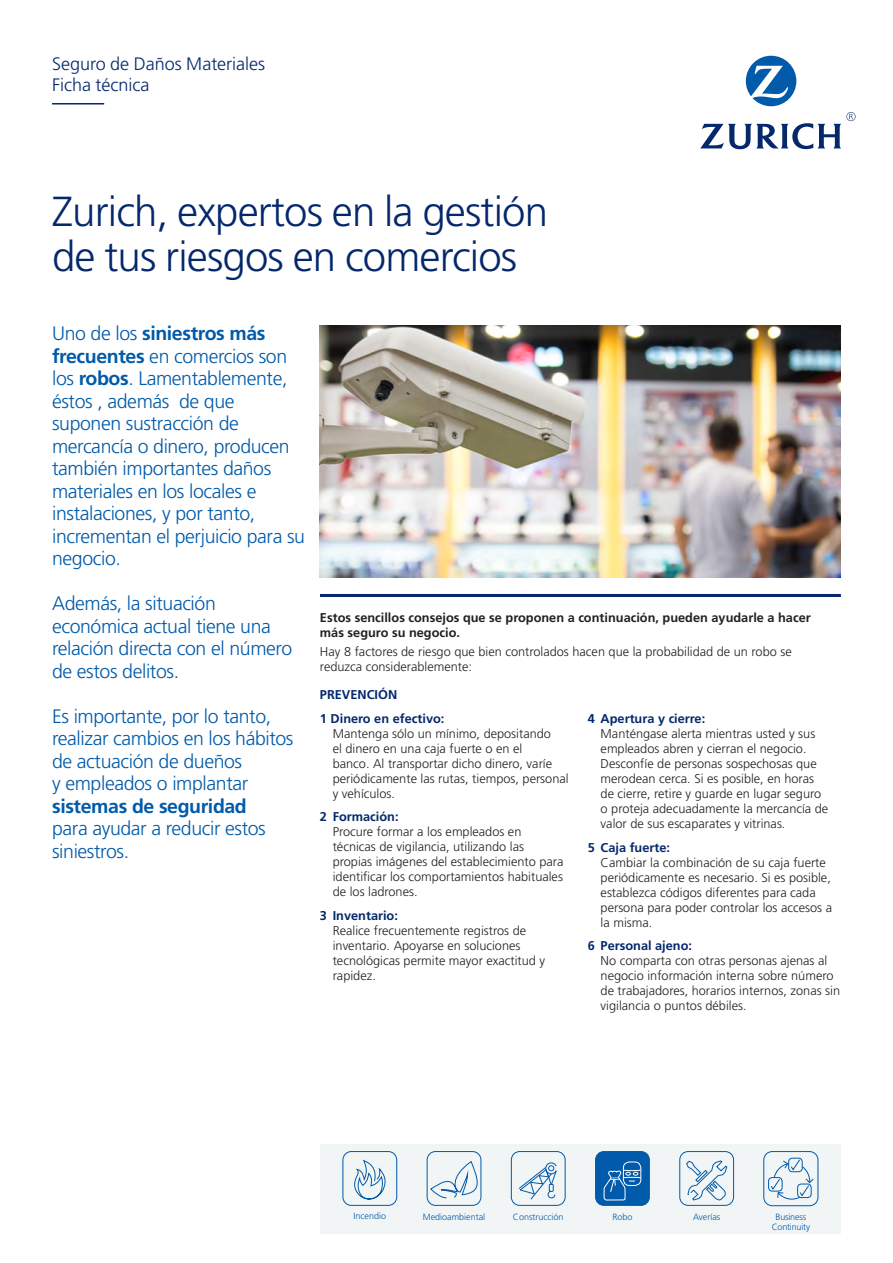
<style>
.page{position:relative;width:893px;height:1263px;background:#fff}
.page>*{position:absolute;margin:0;border:0;box-sizing:border-box;transform-origin:0 0}
.t1{font:300 42px/45px "Frutiger LT Std";letter-spacing:-.02em;color:#04286b}
.t2{font:300 19.5px/22.5px "Frutiger LT Std";letter-spacing:-.02em;color:#015aaa}
.t3{font:300 18px/21px "Frutiger LT Std";color:#04286b}
.t4{font:300 12.75px/15px "Frutiger LT Std";color:#231f20}
.t5{font:700 12.75px/15px "Frutiger LT Std";color:#231f20}
.t6{font:700 12.75px "Frutiger LT Std";color:#04286b}
.t7{font:300 9px "Frutiger LT Std";color:#015aaa}
.t8{font:300 9px/10.5px "Frutiger LT Std";letter-spacing:-.02em;color:#015aaa;text-align:center}
.s1{font-weight:700}
.s2{font-weight:700;color:#04286b}
</style>
<div class="page">
<div style="left:320px;top:1144px;width:520px;height:89px;background:#f1f5f5"></div>
<svg style="left:746px;top:56px;width:50px;height:50px"></svg>
<svg style="left:700px;top:112px;width:155px;height:37px"></svg>
<img style="left:320px;top:325px;width:521px;height:252px">
<hr style="left:52px;top:103px;width:52px;height:1px;background:#04286b">
<hr style="left:320px;top:594px;width:521px;height:3px;background:#04286b">
<div style="left:343px;top:1151px;width:54px;height:55px;border:1px solid #015aaa;border-radius:8px"></div>
<svg style="left:350px;top:1151px;width:36px;height:54px"></svg>
<div style="left:427px;top:1151px;width:54px;height:55px;border:1px solid #015aaa;border-radius:8px"></div>
<svg style="left:430px;top:1160px;width:52px;height:39px"></svg>
<div style="left:596px;top:1151px;width:53px;height:54px;background:#015aaa;border-radius:8px"></div>
<div style="left:595px;top:1151px;width:55px;height:55px;border:1px solid #015aaa;border-radius:8px"></div>
<div style="left:623px;top:1161px;width:18px;height:25px;border:1px solid #fff;border-radius:6px"></div>
<svg style="left:603px;top:1169px;width:39px;height:32px"></svg>
<div style="left:679px;top:1151px;width:55px;height:55px;border:1px solid #015aaa;border-radius:8px"></div>
<svg style="left:686px;top:1160px;width:42px;height:41px"></svg>
<div style="left:511px;top:1151px;width:54px;height:55px;border:1px solid #015aaa;border-radius:8px"></div>
<svg style="left:518px;top:1162px;width:39px;height:38px"></svg>
<div style="left:763px;top:1151px;width:55px;height:55px;border:1px solid #015aaa;border-radius:8px"></div>
<div style="left:788px;top:1158px;width:15px;height:14px;border:1px solid #015aaa;border-radius:4px"></div>
<div style="left:768px;top:1177px;width:14px;height:14px;border:1px solid #015aaa;border-radius:4px"></div>
<svg style="left:770px;top:1159px;width:44px;height:41px"></svg>
<p class="t3" style="left:52px;top:54px;width:215px">Seguro de Daños Materiales<br>Ficha técnica</p>
<p class="t1" style="left:52px;top:189px;width:498px">Zurich, expertos en la gestión de tus riesgos en comercios</p>
<p class="t2" style="left:52px;top:322px;width:254px">Uno de los <span class="s1">siniestros más frecuentes</span> en comercios son los <span class="s1">robos</span>. Lamentablemente, éstos , además de que suponen sustracción de mercancía o dinero, producen también importantes daños materiales en los locales e instalaciones, y por tanto, incrementan el perjuicio para su negocio.</p>
<p class="t2" style="left:52px;top:592px;width:242px">Además, la situación económica actual tiene una relación directa con el número de estos delitos.</p>
<p class="t2" style="left:52px;top:705px;width:243px">Es importante, por lo tanto, realizar cambios en los hábitos de actuación de dueños<br>y empleados o implantar <span class="s1">sistemas de seguridad<br></span>para ayudar a reducir estos siniestros.</p>
<p class="t4" style="left:601px;top:711px;width:229px;text-indent:-13px"><span class="s2">4 Apertura y cierre:<br></span>Manténgase alerta mientras usted y sus empleados abren y cierran el negocio.<br>Desconfíe de personas sospechosas que merodean cerca. Si es posible, en horas de cierre, retire y guarde en lugar seguro o proteja adecuadamente la mercancía de valor de sus escaparates y vitrinas.</p>
<p class="t5" style="left:320px;top:610px;width:492px">Estos sencillos consejos que se proponen a continuación, pueden ayudarle a hacer más seguro su negocio.</p>
<p class="t4" style="left:320px;top:644px;width:473px">Hay 8 factores de riesgo que bien controlados hacen que la probabilidad de un robo se reduzca considerablemente:</p>
<p class="t6" style="left:320px;top:687px;width:79px">PREVENCIÓN</p>
<p class="t4" style="left:333px;top:711px;width:237px;text-indent:-13px"><span class="s2">1 Dinero en efectivo:<br></span>Mantenga sólo un mínimo, depositando<br>el dinero en una caja fuerte o en el<br>banco. Al transportar dicho dinero, varíe periódicamente las rutas, tiempos, personal y vehículos.</p>
<p class="t4" style="left:333px;top:809px;width:232px;text-indent:-13px"><span class="s2">2 Formación:<br></span>Procure formar a los empleados en técnicas de vigilancia, utilizando las propias imágenes del establecimiento para identificar los comportamientos habituales de los ladrones.</p>
<p class="t4" style="left:333px;top:908px;width:214px;text-indent:-13px"><span class="s2">3 Inventario:<br></span>Realice frecuentemente registros de inventario. Apoyarse en soluciones tecnológicas permite mayor exactitud y rapidez.</p>
<p class="t4" style="left:601px;top:840px;width:233px;text-indent:-13px"><span class="s2">5 Caja fuerte:<br></span>Cambiar la combinación de su caja fuerte periódicamente es necesario. Si es posible, establezca códigos diferentes para cada persona para poder controlar los accesos a la misma.</p>
<p class="t4" style="left:601px;top:938px;width:241px;text-indent:-13px"><span class="s2">6 Personal ajeno:<br></span>No comparta con otras personas ajenas al negocio información interna sobre número de trabajadores, horarios internos, zonas sin vigilancia o puntos débiles.</p>
<p class="t7" style="left:354px;top:1211px;width:34px">Incendio</p>
<p class="t7" style="left:423px;top:1211px;width:64px">Medioambiental</p>
<p class="t7" style="left:513px;top:1211px;width:52px">Construcción</p>
<p class="t7" style="left:612px;top:1211px;width:22px">Robo</p>
<p class="t7" style="left:693px;top:1211px;width:29px">Averías</p>
<p class="t8" style="left:772px;top:1211px;width:40px">Business<br>Continuity</p>
</div>
